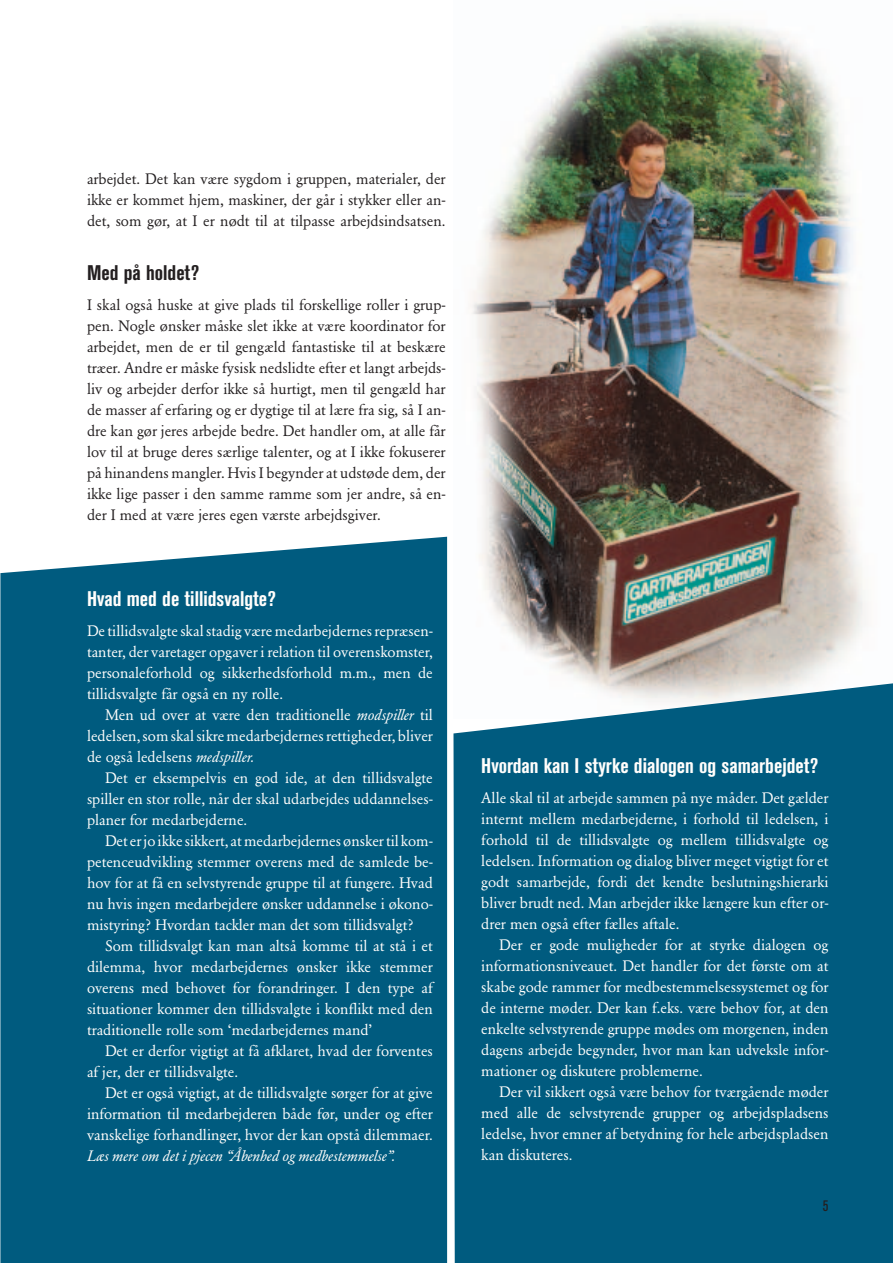
<style>
.page{position:relative;width:893px;height:1263px;background:#fff}
.page>*{position:absolute;margin:0;border:0;box-sizing:border-box;transform-origin:0 0}
.t1{font:700 condensed 21px "Akzidenz Grotesk BE";color:#fffefc}
.t2{font:700 condensed 21px "Akzidenz Grotesk BE";color:#231f20}
.t3{font:15px/21px "Garamond BE";color:#fffefc;text-align:justify}
.t4{font:15px/21px "Garamond BE";color:#231f20;text-align:justify}
.t5{font:italic 15px "Garamond BE";color:#fffefc}
.t6{font:condensed 15px "Akzidenz Grotesk BE";color:#231f20}
.s1{font-style:italic}
</style>
<div class="page">
<img style="left:470px;top:20px;width:396px;height:661px">
<div style="left:0;top:537px;width:447px;height:726px;background:#005b7f"></div>
<div style="left:453px;top:681px;width:439px;height:582px;background:#005b7f"></div>
<p class="t4" style="left:87px;top:169px;width:360px">arbejdet. Det kan være sygdom i gruppen, materialer, der ikke er kommet hjem, maskiner, der går i stykker eller an&shy;det, som gør, at I er nødt til at tilpasse arbejdsindsatsen.</p>
<h1 class="t2" style="left:87px;top:265px;width:114px">Med på holdet?</h1>
<p class="t4" style="left:87px;top:295px;width:360px">I skal også huske at give plads til forskellige roller i grup&shy;pen. Nogle ønsker måske slet ikke at være koordinator for arbejdet, men de er til gengæld fantastiske til at beskære træer. Andre er måske fysisk nedslidte efter et langt arbejds&shy;liv og arbejder derfor ikke så hurtigt, men til gengæld har de masser af erfaring og er dygtige til at lære fra sig, så I an&shy;dre kan gør jeres arbejde bedre. Det handler om, at alle får lov til at bruge deres særlige talenter, og at I ikke fokuserer på hinandens mangler. Hvis I begynder at udstøde dem, der ikke lige passer i den samme ramme som jer andre, så en&shy;der I med at være jeres egen værste arbejdsgiver.</p>
<h1 class="t1" style="left:87px;top:591px;width:190px">Hvad med de tillidsvalgte?</h1>
<p class="t3" style="left:87px;top:621px;width:347px">De tillidsvalgte skal stadig være medarbejdernes repræsen&shy;tanter, der varetager opgaver i relation til overenskomster, personaleforhold og sikkerhedsforhold m.m., men de tillidsvalgte får også en ny rolle.</p>
<p class="t3" style="left:87px;top:705px;width:347px;text-indent:18px">Men ud over at være den traditionelle <span class="s1">modspiller</span> til ledelsen, som skal sikre medarbejdernes rettigheder, bliver de også ledelsens <span class="s1">medspiller.</span></p>
<p class="t3" style="left:87px;top:768px;width:347px;text-indent:18px">Det er eksempelvis en god ide, at den tillidsvalgte spiller en stor rolle, når der skal udarbejdes uddannelses&shy;planer for medarbejderne.</p>
<p class="t3" style="left:87px;top:831px;width:347px;text-indent:18px">Det er jo ikke sikkert, at medarbejdernes ønsker til kom&shy;petenceudvikling stemmer overens med de samlede be&shy;hov for at få en selvstyrende gruppe til at fungere. Hvad nu hvis ingen medarbejdere ønsker uddannelse i økono&shy;mistyring? Hvordan tackler man det som tillidsvalgt?</p>
<p class="t3" style="left:87px;top:936px;width:347px;text-indent:18px">Som tillidsvalgt kan man altså komme til at stå i et dilemma, hvor medarbejdernes ønsker ikke stemmer overens med behovet for forandringer. I den type af situationer kommer den tillidsvalgte i konflikt med den traditionelle rolle som ‘medarbejdernes mand’</p>
<p class="t3" style="left:87px;top:1041px;width:347px;text-indent:18px">Det er derfor vigtigt at få afklaret, hvad der forventes af jer, der er tillidsvalgte.</p>
<p class="t3" style="left:87px;top:1083px;width:347px;text-indent:18px">Det er også vigtigt, at de tillidsvalgte sørger for at give information til medarbejderen både før, under og efter vanskelige forhandlinger, hvor der kan opstå dilemmaer.</p>
<p class="t5" style="left:87px;top:1149px;width:310px">Læs mere om det i pjecen “Åbenhed og medbestemmelse”.</p>
<h1 class="t1" style="left:481px;top:758px;width:338px">Hvordan kan I styrke dialogen og samarbejdet?</h1>
<p class="t3" style="left:481px;top:789px;width:349px">Alle skal til at arbejde sammen på nye måder. Det gælder internt mellem medarbejderne, i forhold til ledelsen, i forhold til de tillidsvalgte og mellem tillidsvalgte og ledelsen. Information og dialog bliver meget vigtigt for et godt samarbejde, fordi det kendte beslutningshierarki bliver brudt ned. Man arbejder ikke længere kun efter or&shy;drer men også efter fælles aftale.</p>
<p class="t3" style="left:481px;top:936px;width:349px;text-indent:18px">Der er gode muligheder for at styrke dialogen og informationsniveauet. Det handler for det første om at skabe gode rammer for medbestemmelsessystemet og for de interne møder. Der kan f.eks. være behov for, at den enkelte selvstyrende gruppe mødes om morgenen, inden dagens arbejde begynder, hvor man kan udveksle infor&shy;mationer og diskutere problemerne.</p>
<p class="t3" style="left:481px;top:1083px;width:349px;text-indent:18px">Der vil sikkert også være behov for tværgående møder med alle de selvstyrende grupper og arbejdspladsens ledelse, hvor emner af betydning for hele arbejdspladsen kan diskuteres.</p>
<p class="t6" style="left:822px;top:1201px;width:7px">5</p>
</div>
